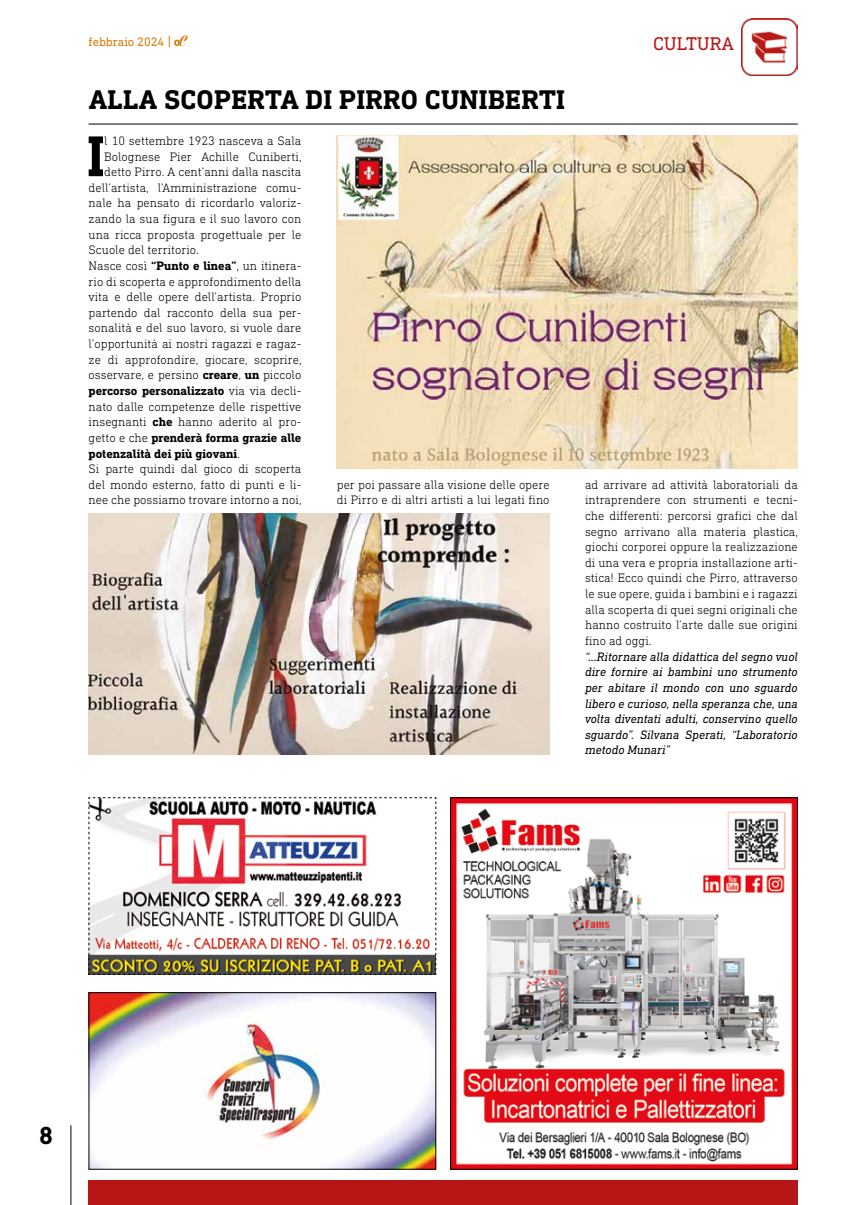
<style>
.page{position:relative;width:851px;height:1205px;background:#fff}
.page>*{position:absolute;margin:0;border:0;box-sizing:border-box;transform-origin:0 0}
.t1{font:700 58.5px "DIN Next Slab Pro";color:#000;scale:.93 1}
.t2{font:700 27.5px "DIN Next Slab Pro";letter-spacing:.01em;color:#000}
.t3{font:700 25px "DIN Next Slab Pro";color:#000}
.t4{font:18.75px "DIN Next Slab Pro";letter-spacing:.01em;color:#b61615}
.t5{font:300 12.5px/15.6px "DIN Next Slab Pro";color:#000}
.t6{font:italic 12.5px/15.6px "DIN Next Slab Pro";color:#000;text-align:justify}
.t7{font:700 12.5px "DIN Next Slab Pro";color:#000}
.t8{font:12.5px "DIN Next Slab Pro";color:#df7a0e}
.s1{font-size:13.75px}
.s2{font-weight:700}
.s3{font-weight:300}
</style>
<div class="page">
<hr style="left:71px;top:1125px;width:1px;height:80px;background:#000">
<hr style="left:89px;top:124px;width:708px;height:1px;background:#000">
<div style="left:89px;top:1180px;width:708px;height:25px;background:#b61615"></div>
<img style="left:741px;top:19px;width:56px;height:56px">
<svg style="left:174px;top:35px;width:13px;height:11px"></svg>
<svg style="left:88px;top:797px;width:348px;height:178px"></svg>
<img style="left:91px;top:994px;width:343px;height:173px">
<div style="left:89px;top:992px;width:347px;height:177px;border:1px solid #000"></div>
<img style="left:337px;top:136px;width:460px;height:333px">
<img style="left:89px;top:514px;width:460px;height:241px">
<img style="left:452px;top:799px;width:343px;height:368px">
<div style="left:450px;top:797px;width:347px;height:372px;border:1px solid #000"></div>
<p class="t8" style="left:89px;top:34px;width:84px">febbraio 2024 <span class="s1">|</span></p>
<h3 class="t4" style="left:653px;top:32px;width:82px">CULTURA</h3>
<h2 class="t2" style="left:89px;top:84px;width:477px">ALLA SCOPERTA DI PIRRO CUNIBERTI</h2>
<h1 class="t1" style="left:87px;top:122px;width:20px">I</h1>
<p class="t5" style="left:104px;top:133px;width:198px">l 10 settembre 1923 nasceva a Sala</p>
<p class="t5" style="left:104px;top:148px;width:199px">Bolognese Pier Achille Cuniberti,</p>
<p class="t5" style="left:104px;top:164px;width:198px">detto Pirro. A cent’anni dalla nascita</p>
<p class="t5" style="left:89px;top:180px;width:214px">dell’artista, l’Amministrazione comu-</p>
<p class="t5" style="left:89px;top:195px;width:214px">nale ha pensato di ricordarlo valoriz-</p>
<p class="t5" style="left:89px;top:211px;width:214px">zando la sua figura e il suo lavoro con</p>
<p class="t5" style="left:89px;top:226px;width:214px">una ricca proposta progettuale per le</p>
<p class="t5" style="left:89px;top:242px;width:112px">Scuole del territorio.</p>
<p class="t5" style="left:89px;top:258px;width:214px">Nasce così <span class="s2">“Punto e linea”</span>, un itinera-</p>
<p class="t5" style="left:89px;top:273px;width:214px">rio di scoperta e approfondimento della</p>
<p class="t5" style="left:89px;top:289px;width:214px">vita e delle opere dell’artista. Proprio</p>
<p class="t5" style="left:89px;top:305px;width:214px">partendo dal racconto della sua per-</p>
<p class="t5" style="left:89px;top:320px;width:214px">sonalità e del suo lavoro, si vuole dare</p>
<p class="t5" style="left:89px;top:336px;width:214px">l’opportunità ai nostri ragazzi e ragaz-</p>
<p class="t5" style="left:89px;top:351px;width:214px">ze di approfondire, giocare, scoprire,</p>
<p class="t5" style="left:89px;top:367px;width:214px">osservare, e persino <span class="s2">creare</span>, <span class="s2">un</span> piccolo</p>
<p class="t7" style="left:89px;top:383px;width:214px">percorso personalizzato <span class="s3">via via decli-</span></p>
<p class="t5" style="left:89px;top:398px;width:214px">nato dalle competenze delle rispettive</p>
<p class="t5" style="left:89px;top:414px;width:214px">insegnanti <span class="s2">che</span> hanno aderito al pro-</p>
<p class="t7" style="left:89px;top:430px;width:214px"><span class="s3">getto e che</span> prenderà forma grazie alle</p>
<p class="t7" style="left:89px;top:446px;width:153px">potenzalità dei più giovani<span class="s3">.</span></p>
<p class="t5" style="left:89px;top:461px;width:214px">Si parte quindi dal gioco di scoperta</p>
<p class="t5" style="left:89px;top:476px;width:214px">del mondo esterno, fatto di punti e li-</p>
<p class="t5" style="left:89px;top:492px;width:214px">nee che possiamo trovare intorno a noi,</p>
<p class="t5" style="left:337px;top:476px;width:214px">per poi passare alla visione delle opere di Pirro e di altri artisti a lui legati fino</p>
<p class="t5" style="left:585px;top:476px;width:214px;text-align:justify">ad arrivare ad attività laboratoriali da intraprendere con strumenti e tecni&shy;che differenti: percorsi grafici che dal segno arrivano alla materia plastica, giochi corporei oppure la realizzazione di una vera e propria installazione arti&shy;stica! Ecco quindi che Pirro, attraverso le sue opere, guida i bambini e i ragazzi alla scoperta di quei segni originali che hanno costruito l’arte dalle sue origini fino ad oggi.</p>
<p class="t6" style="left:585px;top:648px;width:214px">“...Ritornare alla didattica del segno vuol dire fornire ai bambini uno strumento per abitare il mondo con uno sguardo libero e curioso, nella speranza che, una volta diventati adulti, conservino quello sguardo”. Silvana Sperati, “Laboratorio metodo Munari”</p>
<h3 class="t3" style="left:39px;top:1121px;width:15px">8</h3>
</div>
